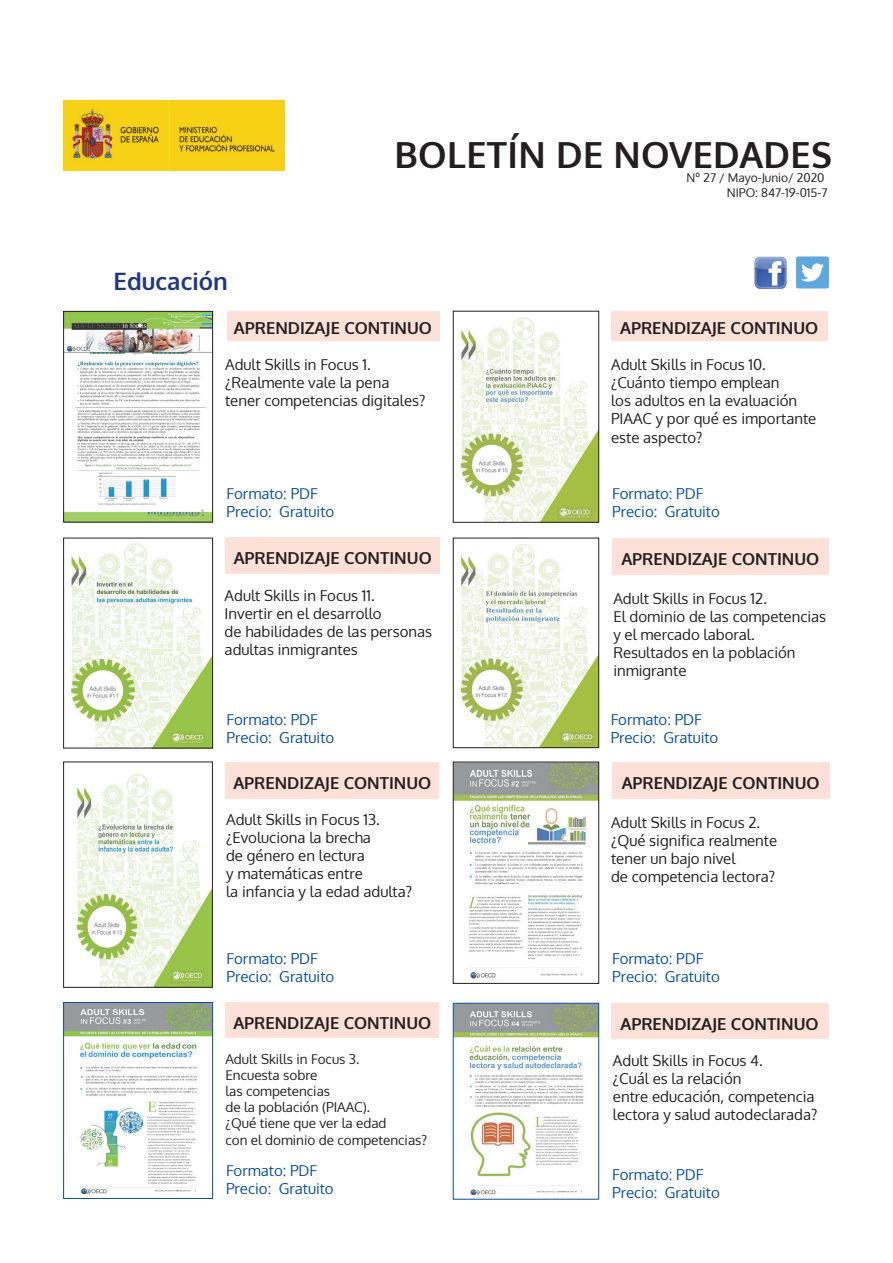
<style>
.page{position:relative;width:893px;height:1263px;background:#fff}
.page>*{position:absolute;margin:0;border:0;box-sizing:border-box;transform-origin:0 0}
.t1{font:700 36px "Oxygen";letter-spacing:.01em;color:#231f20}
.t2{font:700 24px "Oxygen";color:#203781}
.t3{font:700 16.5px "Oxygen";color:#231f20}
.t4{font:15px/18px "Oxygen";color:#231f20}
.t5{font:15px/18px "Oxygen";color:#09509b}
.t6{font:13.5px/16.2px "Oxygen";color:#231f20}
.t7{font:12px "Oxygen";color:#231f20}
</style>
<div class="page">
<img style="left:795px;top:256px;width:34px;height:33px">
<img style="left:754px;top:256px;width:33px;height:33px">
<div style="left:227px;top:311px;width:212px;height:29px;background:#fde0d8"></div>
<img style="left:64px;top:101px;width:221px;height:69px">
<img style="left:460px;top:317px;width:137px;height:203px">
<div style="left:453px;top:311px;width:146px;height:211px;border:1px solid #231f20"></div>
<img style="left:71px;top:543px;width:140px;height:203px">
<div style="left:63px;top:538px;width:150px;height:210px;border:1px solid #231f20"></div>
<div style="left:225px;top:538px;width:215px;height:36px;background:#fde0d8"></div>
<img style="left:460px;top:544px;width:137px;height:202px">
<div style="left:453px;top:538px;width:146px;height:210px;border:1px solid #231f20"></div>
<div style="left:612px;top:538px;width:216px;height:36px;background:#fde0d8"></div>
<img style="left:76px;top:774px;width:135px;height:211px">
<div style="left:63px;top:762px;width:150px;height:225px;border:1px solid #231f20"></div>
<div style="left:225px;top:762px;width:214px;height:36px;background:#fde0d8"></div>
<div style="left:612px;top:762px;width:218px;height:36px;background:#fde0d8"></div>
<div style="left:225px;top:1002px;width:214px;height:36px;background:#fde0d8"></div>
<img style="left:65px;top:1004px;width:146px;height:191px">
<div style="left:63px;top:1002px;width:150px;height:196px;border:1px solid #09509b"></div>
<img style="left:455px;top:1005px;width:142px;height:191px">
<div style="left:453px;top:1003px;width:146px;height:196px;border:1px solid #09509b"></div>
<div style="left:611px;top:1003px;width:217px;height:36px;background:#fde0d8"></div>
<img style="left:65px;top:313px;width:146px;height:207px">
<div style="left:63px;top:311px;width:150px;height:211px;border:1px solid #231f20"></div>
<img style="left:455px;top:764px;width:142px;height:215px">
<div style="left:453px;top:762px;width:146px;height:221px;border:1px solid #231f20"></div>
<div style="left:611px;top:311px;width:216px;height:29px;background:#fde0d8"></div>
<h1 class="t1" style="left:394px;top:133px;width:439px">BOLETÍN DE NOVEDADES</h1>
<p class="t7" style="left:686px;top:170px;width:140px">Nº 27 / Mayo-Junio/ 2020</p>
<h2 class="t2" style="left:114px;top:266px;width:116px">EDUCACIÓN</h2>
<p class="t3" style="left:234px;top:318px;width:200px">APRENDIZAJE CONTINUO</p>
<p class="t4" style="left:225px;top:356px;width:202px">Adult Skills in Focus 1. ¿Realmente vale la pena tener competencias digitales?</p>
<p class="t5" style="left:227px;top:485px;width:109px">Formato: PDF<br>Precio: Gratuito</p>
<p class="t7" style="left:727px;top:185px;width:102px">NIPO: 847-19-015-7</p>
<p class="t3" style="left:620px;top:318px;width:200px">APRENDIZAJE CONTINUO</p>
<p class="t4" style="left:611px;top:356px;width:207px">Adult Skills in Focus 10. ¿Cuánto tiempo emplean<br>los adultos en la evaluación<br>PIAAC y por qué es importante este aspecto?</p>
<p class="t5" style="left:612px;top:485px;width:109px">Formato: PDF<br>Precio: Gratuito</p>
<p class="t3" style="left:234px;top:548px;width:200px">APRENDIZAJE CONTINUO</p>
<p class="t3" style="left:621px;top:548px;width:200px">APRENDIZAJE CONTINUO</p>
<p class="t4" style="left:225px;top:587px;width:209px">Adult Skills in Focus 11.<br>Invertir en el desarrollo<br>de habilidades de las personas adultas inmigrantes</p>
<p class="t5" style="left:227px;top:710px;width:109px">Formato: PDF<br>Precio: Gratuito</p>
<p class="t4" style="left:613px;top:589px;width:214px">Adult Skills in Focus 12.<br>El dominio de las competencias y el mercado laboral.<br>Resultados en la población inmigrante</p>
<p class="t5" style="left:611px;top:710px;width:109px">Formato: PDF<br>Precio: Gratuito</p>
<p class="t3" style="left:233px;top:772px;width:200px">APRENDIZAJE CONTINUO</p>
<p class="t4" style="left:226px;top:811px;width:188px">Adult Skills in Focus 13. ¿Evoluciona la brecha<br>de género en lectura<br>y matemáticas entre<br>la infancia y la edad adulta?</p>
<p class="t4" style="left:611px;top:814px;width:168px">Adult Skills in Focus 2. ¿Qué significa realmente tener un bajo nivel<br>de competencia lectora?</p>
<p class="t3" style="left:622px;top:772px;width:200px">APRENDIZAJE CONTINUO</p>
<p class="t5" style="left:227px;top:950px;width:109px">Formato: PDF<br>Precio: Gratuito</p>
<p class="t5" style="left:612px;top:950px;width:109px">Formato: PDF<br>Precio: Gratuito</p>
<p class="t3" style="left:233px;top:1012px;width:200px">APRENDIZAJE CONTINUO</p>
<p class="t6" style="left:225px;top:1051px;width:203px">Adult Skills in Focus 3.<br>Encuesta sobre<br>las competencias<br>de la población (PIAAC).<br>¿Qué tiene que ver la edad<br>con el dominio de competencias?</p>
<p class="t3" style="left:621px;top:1013px;width:200px">APRENDIZAJE CONTINUO</p>
<p class="t4" style="left:613px;top:1052px;width:206px">Adult Skills in Focus 4.<br>¿Cuál es la relación<br>entre educación, competencia lectora y salud autodeclarada?</p>
<p class="t5" style="left:226px;top:1162px;width:109px">Formato: PDF<br>Precio: Gratuito</p>
<p class="t5" style="left:612px;top:1165px;width:109px">Formato: PDF<br>Precio: Gratuito</p>
</div>
